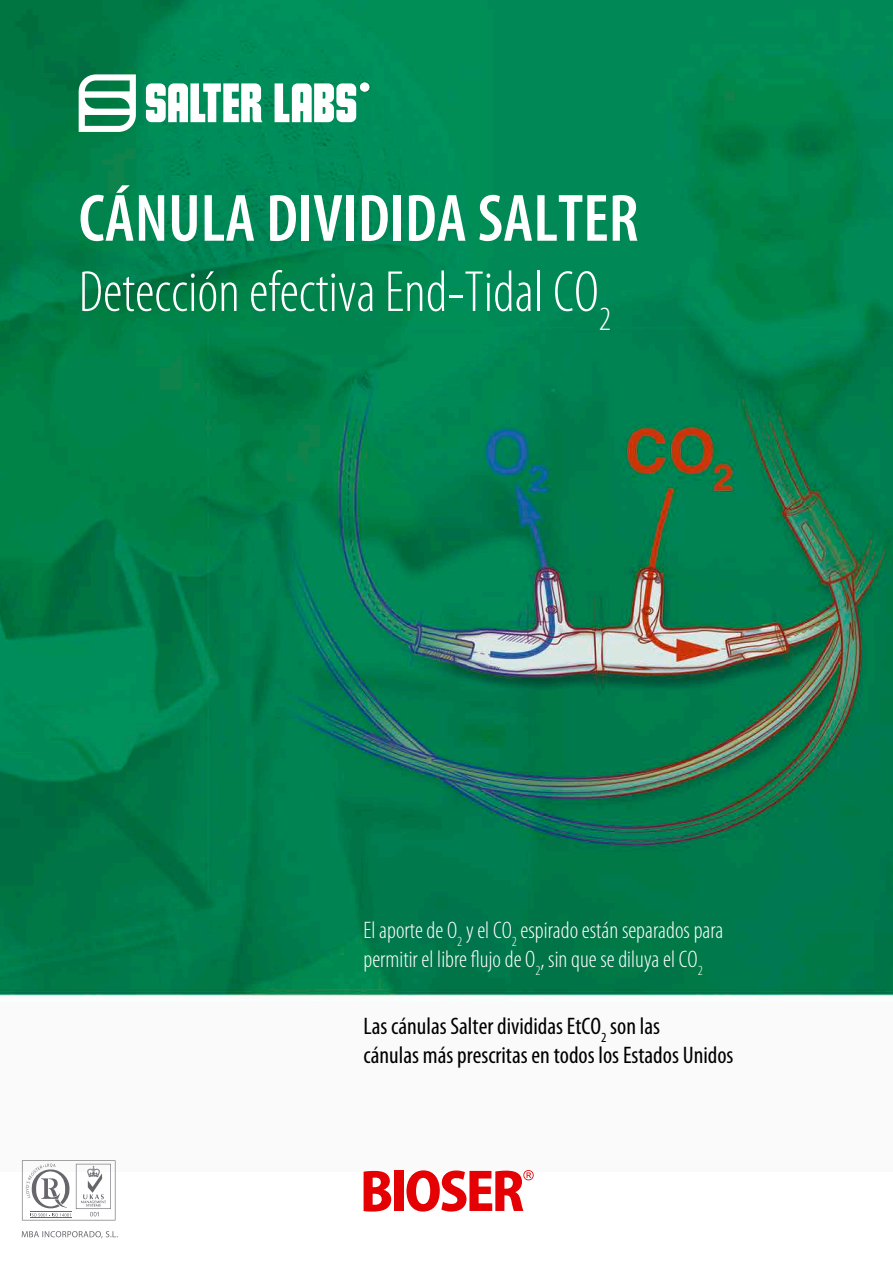
<style>
.page{position:relative;width:893px;height:1263px;background:#fff}
.page>*{position:absolute;margin:0;border:0;box-sizing:border-box;transform-origin:0 0}
.t1{font:600 condensed 67.5px "Myriad Pro";color:#fff}
.t2{font:300 condensed 58.5px "Myriad Pro";color:#fff}
.t3{font:300 condensed 24px/28.8px "Myriad Pro";color:#fff}
.t4{font:condensed 24px/28.8px "Myriad Pro";color:#000}
</style>
<div class="page">
<img style="left:0;top:0;width:893px;height:1171px">
<svg style="left:364px;top:1171px;width:27px;height:40px"></svg>
<div style="left:394px;top:1171px;width:10px;height:40px;background:#e50003"></div>
<svg style="left:406px;top:1170px;width:128px;height:41px"></svg>
<svg style="left:22px;top:1160px;width:93px;height:60px"></svg>
<svg style="left:22px;top:1231px;width:96px;height:7px"></svg>
<div style="left:359px;top:82px;width:11px;height:10px;background:#fff;border-radius:50%"></div>
<div style="left:359px;top:82px;width:11px;height:10px;border:1px solid #007e46;border-radius:50%"></div>
<svg style="left:79px;top:74px;width:57px;height:58px"></svg>
<svg style="left:146px;top:83px;width:210px;height:39px"></svg>
<h1 class="t1" style="left:79px;top:177px;width:561px">CÁNULA DIVIDIDA SALTER</h1>
<h2 class="t2" style="left:79px;top:257px;width:534px">Detección efectiva End-Tidal CO<sub>2</sub></h2>
<p class="t3" style="left:364px;top:915px;width:361px">El aporte de O<sub>2</sub> y el CO<sub>2</sub> espirado están separados para permitir el libre flujo de O<sub>2</sub>, sin que se diluya el CO<sub>2</sub></p>
<p class="t4" style="left:364px;top:1012px;width:371px">Las cánulas Salter divididas EtCO<sub>2</sub> son las<br>cánulas más prescritas en todos los Estados Unidos</p>
</div>
